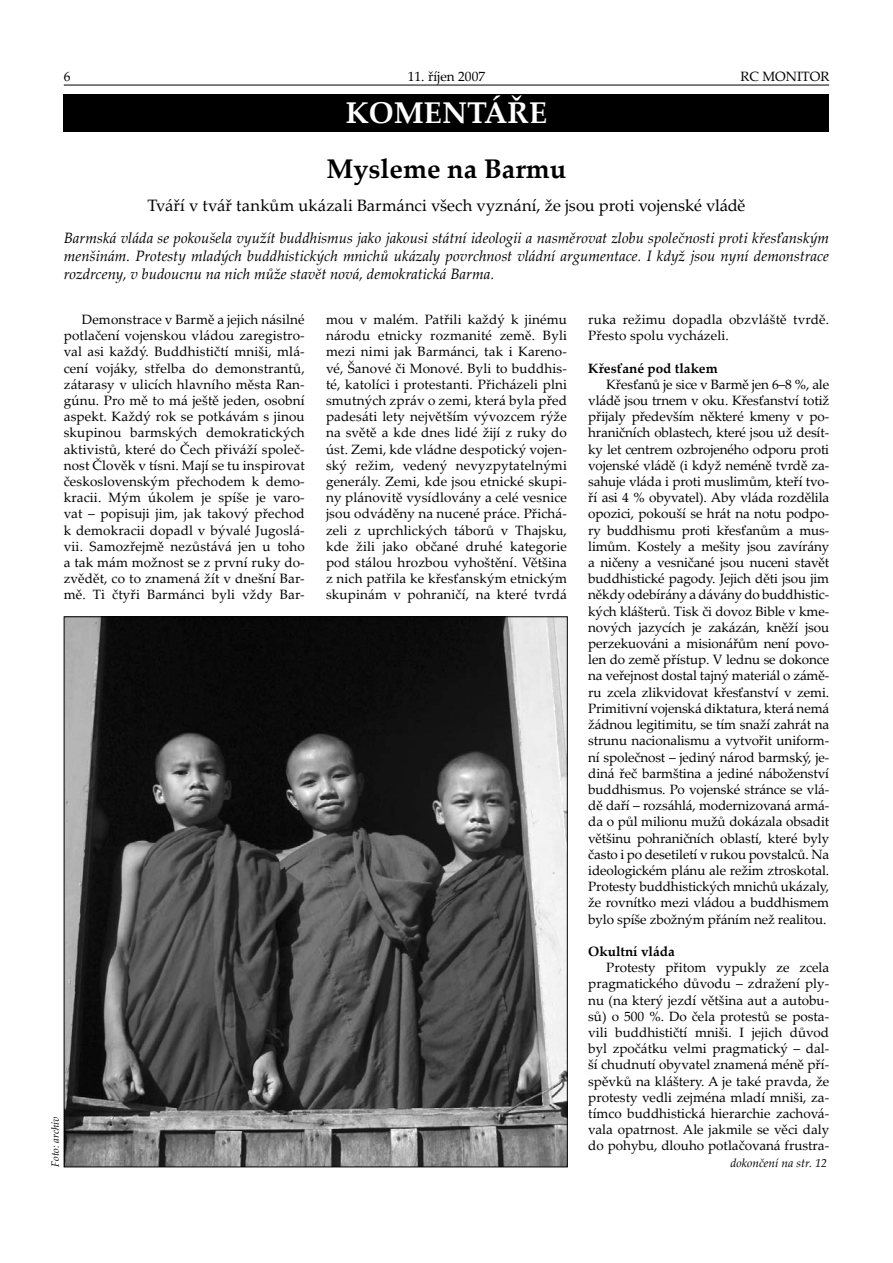
<style>
.page{position:relative;width:893px;height:1263px;background:#fff}
.page>*{position:absolute;margin:0;border:0;box-sizing:border-box;transform-origin:0 0}
.t1{font:700 30px "Palatino Linotype";color:#fff}
.t2{font:700 27px "Palatino Linotype";color:#000}
.t3{font:16.5px "Palatino Linotype";letter-spacing:.005em;color:#000}
.t4{font:italic 15px/18px "Palatino Linotype";color:#000;text-align:justify}
.t5{font:13.5px/16.2px "Palatino Linotype";letter-spacing:.01em;color:#000;text-align:justify}
.t6{font:700 13.5px "Palatino Linotype";color:#000}
.t7{font:italic 12px "Palatino Linotype";color:#000}
.t8{font:italic 10.5px "Palatino Linotype";color:#000}
</style>
<div class="page">
<hr style="left:64px;top:85px;width:765px;height:1px;background:#000">
<div style="left:64px;top:94px;width:765px;height:37px;background:#000"></div>
<img style="left:66px;top:618px;width:500px;height:547px">
<p class="t5" style="left:64px;top:68px;width:8px">6</p>
<p class="t5" style="left:408px;top:68px;width:79px">11. říjen 2007</p>
<p class="t5" style="left:740px;top:68px;width:91px">RC MONITOR</p>
<h1 class="t1" style="left:346px;top:92px;width:203px">KOMENTÁŘE</h1>
<h2 class="t2" style="left:327px;top:150px;width:241px">Mysleme na Barmu</h2>
<p class="t3" style="left:148px;top:193px;width:599px">Tváří v tvář tankům ukázali Barmánci všech vyznání, že jsou proti vojenské vládě</p>
<p class="t4" style="left:64px;top:228px;width:767px">Barmská vláda se pokoušela využít buddhismus jako jakousi státní ideologii a nasměrovat zlobu společnosti proti křesťanským menšinám. Protesty mladých buddhistických mnichů ukázaly povrchnost vládní argumentace. I když jsou nyní demonstrace rozdrceny, v budoucnu na nich může stavět nová, demokratická Barma.</p>
<p class="t5" style="left:64px;top:311px;width:242px;text-indent:18px">Demonstrace v Barmě a jejich násilné potlačení vojenskou vládou zaregistro&shy;val asi každý. Buddhističtí mniši, mlá&shy;cení vojáky, střelba do demonstrantů, zátarasy v ulicích hlavního města Ran&shy;gúnu. Pro mě to má ještě jeden, osobní aspekt. Každý rok se potkávám s jinou skupinou barmských demokratických aktivistů, které do Čech přiváží společ&shy;nost Člověk v tísni. Mají se tu inspirovat československým přechodem k demo&shy;kracii. Mým úkolem je spíše je varo&shy;vat – popisuji jim, jak takový přechod k demokracii dopadl v bývalé Jugoslá&shy;vii. Samozřejmě nezůstává jen u toho a tak mám možnost se z první ruky do&shy;zvědět, co to znamená žít v dnešní Bar&shy;mě. Ti čtyři Barmánci byli vždy Bar-</p>
<p class="t5" style="left:326px;top:311px;width:242px">mou v malém. Patřili každý k jinému národu etnicky rozmanité země. Byli mezi nimi jak Barmánci, tak i Kareno&shy;vé, Šanové či Monové. Byli to buddhis&shy;té, katolíci i protestanti. Přicházeli plni smutných zpráv o zemi, která byla před padesáti lety největším vývozcem rýže na světě a kde dnes lidé žijí z ruky do úst. Zemi, kde vládne despotický vojen&shy;ský režim, vedený nevyzpytatelnými generály. Zemi, kde jsou etnické skupi&shy;ny plánovitě vysídlovány a celé vesnice jsou odváděny na nucené práce. Přichá&shy;zeli z uprchlických táborů v Thajsku, kde žili jako občané druhé kategorie pod stálou hrozbou vyhoštění. Většina z nich patřila ke křesťanským etnickým skupinám v pohraničí, na které tvrdá</p>
<p class="t5" style="left:588px;top:311px;width:242px">ruka režimu dopadla obzvláště tvrdě.<br>Přesto spolu vycházeli.</p>
<p class="t6" style="left:588px;top:358px;width:131px">Křesťané pod tlakem</p>
<p class="t5" style="left:588px;top:376px;width:242px;text-indent:18px">Křesťanů je sice v Barmě jen 6–8 %, ale vládě jsou trnem v oku. Křesťanství totiž přijaly především některé kmeny v po&shy;hraničních oblastech, které jsou už desít&shy;ky let centrem ozbrojeného odporu proti vojenské vládě (i když neméně tvrdě za&shy;sahuje vláda i proti muslimům, kteří tvo&shy;ří asi 4 % obyvatel). Aby vláda rozdělila opozici, pokouší se hrát na notu podpo&shy;ry buddhismu proti křesťanům a mus&shy;limům. Kostely a mešity jsou zavírány a ničeny a vesničané jsou nuceni stavět buddhistické pagody. Jejich děti jsou jim někdy odebírány a dávány do buddhistic&shy;kých klášterů. Tisk či dovoz Bible v kme&shy;nových jazycích je zakázán, kněží jsou perzekuováni a misionářům není povo&shy;len do země přístup. V lednu se dokonce na veřejnost dostal tajný materiál o zámě&shy;ru zcela zlikvidovat křesťanství v zemi.<br>Primitivní vojenská diktatura, která nemá žádnou legitimitu, se tím snaží zahrát na strunu nacionalismu a vytvořit uniform&shy;ní společnost – jediný národ barmský, je&shy;diná řeč barmština a jediné náboženství buddhismus. Po vojenské stránce se vlá&shy;dě daří – rozsáhlá, modernizovaná armá&shy;da o půl milionu mužů dokázala obsadit většinu pohraničních oblastí, které byly často i po desetiletí v rukou povstalců. Na ideologickém plánu ale režim ztroskotal.<br>Protesty buddhistických mnichů ukázaly, že rovnítko mezi vládou a buddhismem bylo spíše zbožným přáním než realitou.</p>
<p class="t6" style="left:588px;top:942px;width:88px">Okultní vláda</p>
<p class="t5" style="left:588px;top:959px;width:242px;text-indent:18px">Protesty přitom vypukly ze zcela pragmatického důvodu – zdražení ply&shy;nu (na který jezdí většina aut a autobu&shy;sů) o 500 %. Do čela protestů se posta&shy;vili buddhističtí mniši. I jejich důvod byl zpočátku velmi pragmatický – dal&shy;ší chudnutí obyvatel znamená méně pří&shy;spěvků na kláštery. A je také pravda, že protesty vedli zejména mladí mniši, za&shy;tímco buddhistická hierarchie zachová&shy;vala opatrnost. Ale jakmile se věci daly do pohybu, dlouho potlačovaná frustra-</p>
<p class="t8" style="left:48px;top:1166px;width:52px;rotate:-90deg">Foto: archiv</p>
<p class="t7" style="left:730px;top:1154px;width:98px">dokončení na str. 12</p>
</div>
